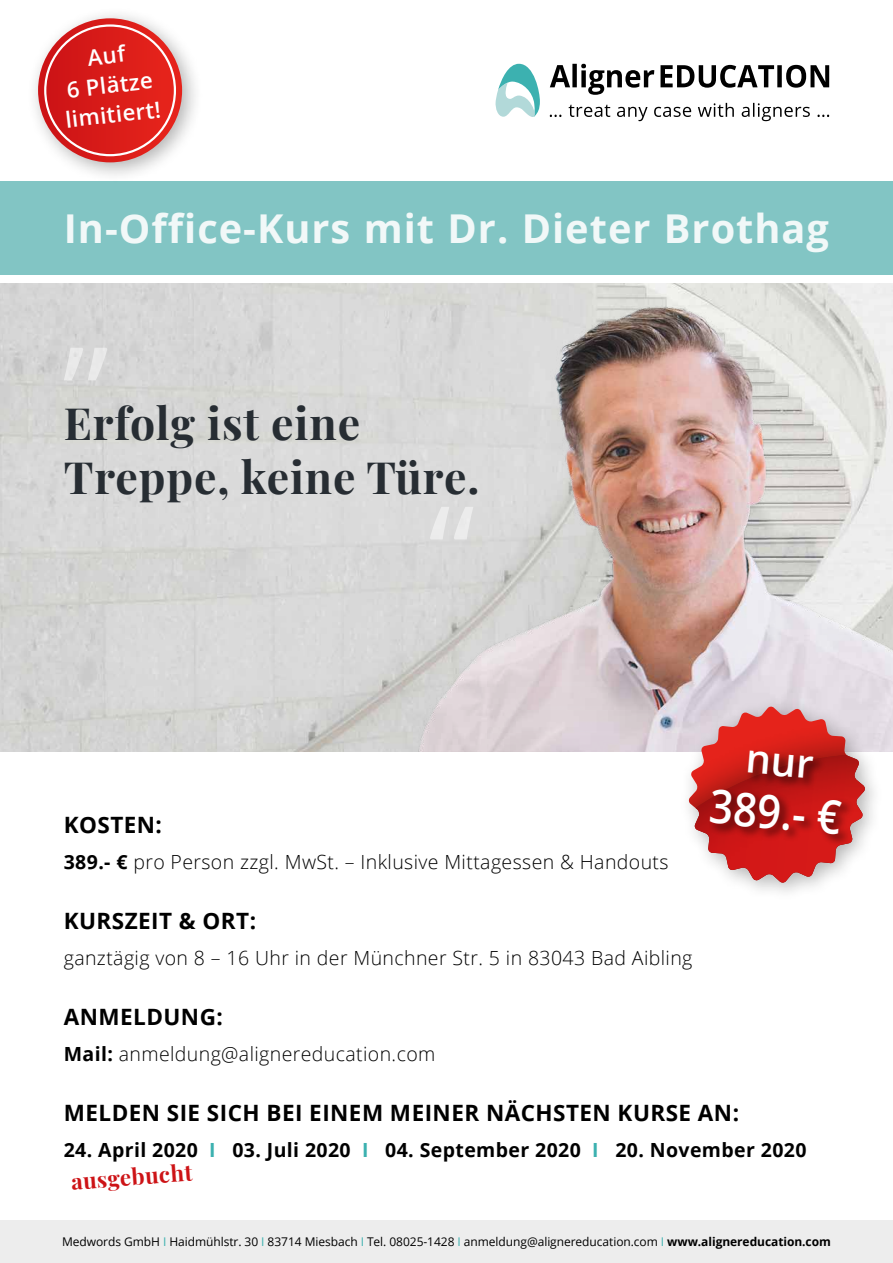
<style>
.page{position:relative;width:893px;height:1263px;background:#fff}
.page>*{position:absolute;margin:0;border:0;box-sizing:border-box;transform-origin:0 0}
.t1{font:600 46.5px "Open Sans";color:#fff;scale:.9 1}
.t2{font:700 44.55px/53.4px "Playfair Display";letter-spacing:.02em;color:#272d33}
.t3{font:700 39.75px "Open Sans";letter-spacing:.025em;color:#f1f8f8}
.t4{font:700 22.5px "Open Sans";letter-spacing:.02em;color:#000}
.t5{font:600 22.2px/29.5px "Open Sans";color:#fff;text-align:center}
.t6{font:700 22.2px "Playfair Display";color:#cd1316}
.t7{font:300 19.5px "Open Sans";letter-spacing:.02em;color:#000}
.t8{font:700 19.5px "Open Sans";letter-spacing:.02em;color:#000}
.t9{font:12px "Open Sans";letter-spacing:-.005em;color:#000}
.s1{font-weight:700}
.s2{color:#3cb1b0}
</style>
<div class="page">
<img style="left:0;top:284px;width:893px;height:468px">
<div style="left:0;top:181px;width:893px;height:93px;background:#82c5c4"></div>
<svg style="left:550px;top:103px;width:279px;height:18px"></svg>
<svg style="left:495px;top:64px;width:45px;height:53px"></svg>
<svg style="left:550px;top:64px;width:279px;height:31px"></svg>
<img style="left:390px;top:306px;width:503px;height:446px">
<div style="left:0;top:1220px;width:893px;height:43px;background:#ededed"></div>
<div style="left:678px;top:696px;width:207px;height:207px;background:#000;opacity:.3"></div>
<svg style="left:64px;top:348px;width:43px;height:32px"></svg>
<svg style="left:430px;top:507px;width:43px;height:32px"></svg>
<div style="left:26px;top:6px;width:177px;height:177px;background:#000;opacity:.3"></div>
<svg style="left:38px;top:18px;width:144px;height:144px;background:#db2926"></svg>
<svg style="left:688px;top:706px;width:177px;height:177px;background:#ca5352"></svg>
<p class="t5" style="left:56px;top:46px;width:97px;rotate:-7deg">Auf<br>6 Plätze limitiert!</p>
<h3 class="t3" style="left:64px;top:200px;width:767px">In-Office-Kurs mit Dr. Dieter Brothag</h3>
<h2 class="t2" style="left:64px;top:393px;width:417px">Erfolg ist eine<br>Treppe, keine Türe.</h2>
<p class="t4" style="left:64px;top:809px;width:100px">KOSTEN:</p>
<p class="t7" style="left:64px;top:848px;width:606px"><span class="s1">389.- €</span> pro Person zzgl. MwSt. – Inklusive Mittagessen &amp; Handouts</p>
<p class="t4" style="left:64px;top:904px;width:194px">KURSZEIT &amp; ORT:</p>
<p class="t7" style="left:64px;top:944px;width:630px">ganztägig von 8 – 16 Uhr in der Münchner Str. 5 in 83043 Bad Aibling</p>
<p class="t4" style="left:64px;top:1000px;width:161px">ANMELDUNG:</p>
<p class="t7" style="left:64px;top:1040px;width:373px"><span class="s1">Mail:</span> anmeldung@alignereducation.com</p>
<h1 class="t1" style="left:712px;top:774px;width:148px;rotate:5deg">389.- €</h1>
<p class="t4" style="left:64px;top:1096px;width:677px">MELDEN SIE SICH BEI EINEM MEINER NÄCHSTEN KURSE AN:</p>
<p class="t8" style="left:64px;top:1136px;width:744px">24. April 2020 <span class="s2">I</span> 03. Juli 2020 <span class="s2">I</span> 04. September 2020 <span class="s2">I</span> 20. November 2020</p>
<p class="t6" style="left:70px;top:1164px;width:123px;rotate:-4deg">ausgebucht</p>
<p class="t9" style="left:62px;top:1234px;width:770px">Medwords GmbH <span class="s2">I</span> Haidmühlstr. 30 <span class="s2">I</span> 83714 Miesbach <span class="s2">I</span> Tel. 08025-1428 <span class="s2">I</span> anmeldung@alignereducation.com <span class="s2">I</span> <span class="s1">www.alignereducation.com</span></p>
</div>
